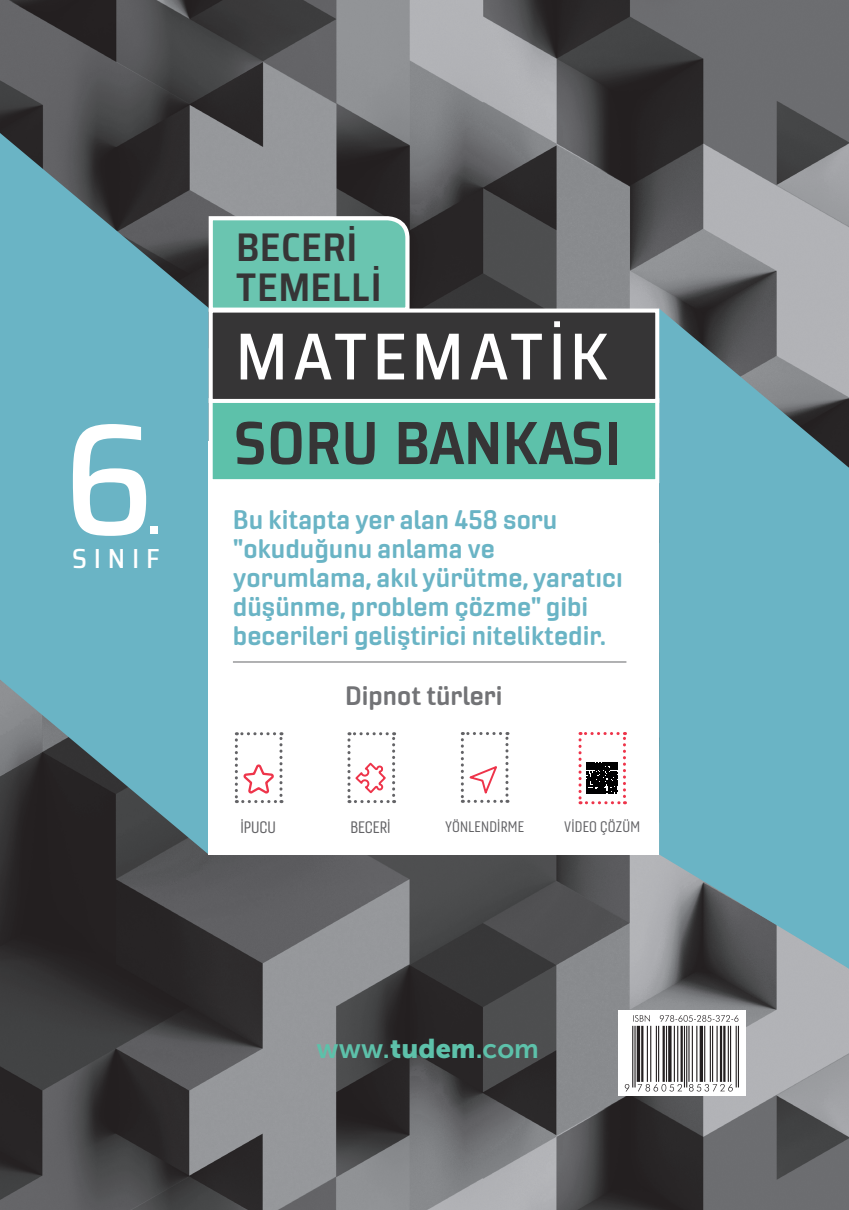
<style>
.page{position:relative;width:849px;height:1210px;background:#fff}
.page>*{position:absolute;margin:0;border:0;box-sizing:border-box;transform-origin:0 0}
.t1{font:500 semi-condensed 158.85px "Saira";color:#fff}
.t2{font:500 semi-condensed 70.35px "Saira";color:#fff}
.t3{font:500 semi-condensed 66.45px "Saira";letter-spacing:.07em;color:#fff}
.t4{font:600 semi-condensed 61.05px "Saira";color:#363536}
.t5{font:600 semi-condensed 40.05px/39.3px "Saira";letter-spacing:.01em;color:#363536}
.t6{font:500 semi-condensed 27.6px "Saira";letter-spacing:.245em;color:#fff}
.t7{font:27px "Museo Sans 700";color:#5dc1aa}
.t8{font:700 expanded 26.25px/29.1px "Gineso Soft";color:#6ab4c5}
.t9{font:700 expanded 25.95px "Gineso Soft";color:#727376}
.t10{font:16.2px "Gineso Soft Con Reg";letter-spacing:-.005em;color:#636366}
.t11{font:14.85px "Gineso Soft Con Reg";letter-spacing:.015em;color:#636366}
.s1{font-family:"Museo Sans 900"}
</style>
<div class="page">
<img style="left:0;top:854px;width:848px;height:356px">
<img style="left:0;top:0;width:848px;height:308px">
<svg style="left:618px;top:1010px;width:127px;height:85px"></svg>
<svg style="left:659px;top:308px;width:189px;height:706px;background:#6da3b1"></svg>
<svg style="left:0;top:131px;width:209px;height:723px;background:#6098a5"></svg>
<svg style="left:845px;top:468px;width:3px;height:500px"></svg>
<div style="left:209px;top:398px;width:450px;height:85px;background:#5dc1aa;border:4px solid #fff"></div>
<div style="left:209px;top:308px;width:450px;height:95px;background:#363536;border:4px solid #fff"></div>
<svg style="left:206px;top:214px;width:205px;height:100px;background:#7bc4b4"></svg>
<hr style="left:233px;top:661px;width:393px;height:1px;background:#757679">
<svg style="left:235px;top:732px;width:47px;height:71px"></svg>
<svg style="left:460px;top:732px;width:48px;height:71px"></svg>
<svg style="left:347px;top:732px;width:48px;height:71px"></svg>
<svg style="left:578px;top:732px;width:47px;height:72px"></svg>
<svg style="left:637px;top:1084px;width:45px;height:7px"></svg>
<svg style="left:633px;top:1015px;width:105px;height:7px"></svg>
<svg style="left:624px;top:1084px;width:5px;height:7px"></svg>
<svg style="left:688px;top:1084px;width:44px;height:7px"></svg>
<hr style="left:632px;top:1025px;width:1px;height:62px;background:#231f20">
<hr style="left:634px;top:1025px;width:1px;height:62px;background:#231f20">
<svg style="left:636px;top:1025px;width:4px;height:57px"></svg>
<hr style="left:641px;top:1025px;width:2px;height:57px;background:#231f20">
<hr style="left:646px;top:1025px;width:1px;height:57px;background:#231f20">
<hr style="left:650px;top:1025px;width:1px;height:57px;background:#231f20">
<hr style="left:655px;top:1025px;width:1px;height:57px;background:#231f20">
<hr style="left:658px;top:1025px;width:1px;height:57px;background:#231f20">
<hr style="left:662px;top:1025px;width:2px;height:57px;background:#231f20">
<hr style="left:665px;top:1025px;width:2px;height:57px;background:#231f20">
<hr style="left:668px;top:1025px;width:3px;height:57px;background:#231f20">
<hr style="left:673px;top:1025px;width:1px;height:57px;background:#231f20">
<hr style="left:677px;top:1025px;width:1px;height:57px;background:#231f20">
<hr style="left:680px;top:1025px;width:2px;height:57px;background:#231f20">
<hr style="left:683px;top:1025px;width:1px;height:62px;background:#231f20">
<hr style="left:686px;top:1025px;width:1px;height:62px;background:#231f20">
<hr style="left:688px;top:1025px;width:1px;height:57px;background:#231f20">
<hr style="left:691px;top:1025px;width:1px;height:57px;background:#231f20">
<hr style="left:696px;top:1025px;width:1px;height:57px;background:#231f20">
<hr style="left:699px;top:1025px;width:3px;height:57px;background:#231f20">
<hr style="left:704px;top:1025px;width:1px;height:57px;background:#231f20">
<hr style="left:709px;top:1025px;width:1px;height:57px;background:#231f20">
<hr style="left:711px;top:1025px;width:2px;height:57px;background:#231f20">
<hr style="left:716px;top:1025px;width:1px;height:57px;background:#231f20">
<hr style="left:719px;top:1025px;width:3px;height:57px;background:#231f20">
<hr style="left:723px;top:1025px;width:2px;height:57px;background:#231f20">
<hr style="left:727px;top:1025px;width:1px;height:57px;background:#231f20">
<hr style="left:729px;top:1025px;width:2px;height:57px;background:#231f20">
<hr style="left:735px;top:1025px;width:1px;height:62px;background:#231f20">
<hr style="left:737px;top:1025px;width:1px;height:62px;background:#231f20">
<h1 class="t1" style="left:63px;top:360px;width:93px">6</h1>
<h2 class="t2" style="left:146px;top:456px;width:18px">.</h2>
<p class="t6" style="left:72px;top:537px;width:89px">SINIF</p>
<h3 class="t5" style="left:236px;top:227px;width:147px">BECERİ<br>TEMELLİ</h3>
<h3 class="t3" style="left:235px;top:306px;width:374px">MATEMATİK</h3>
<h3 class="t4" style="left:234px;top:396px;width:388px">SORU BANKASI</h3>
<p class="t8" style="left:233px;top:505px;width:391px">Bu kitapta yer alan 458 soru "okuduğunu anlama ve yorumlama, akıl yürütme, yaratıcı düşünme, problem çözme" gibi becerileri geliştirici niteliktedir.</p>
<p class="t9" style="left:345px;top:681px;width:159px">Dipnot türleri</p>
<p class="t10" style="left:240px;top:818px;width:37px">İPUCU</p>
<p class="t10" style="left:350px;top:818px;width:42px">BECERİ</p>
<p class="t11" style="left:445px;top:818px;width:80px">YÖNLENDİRME</p>
<p class="t11" style="left:564px;top:818px;width:77px">VİDEO ÇÖZÜM</p>
<p class="t7" style="left:316px;top:1033px;width:224px">www.<span class="s1">tudem</span>.com</p>
</div>
